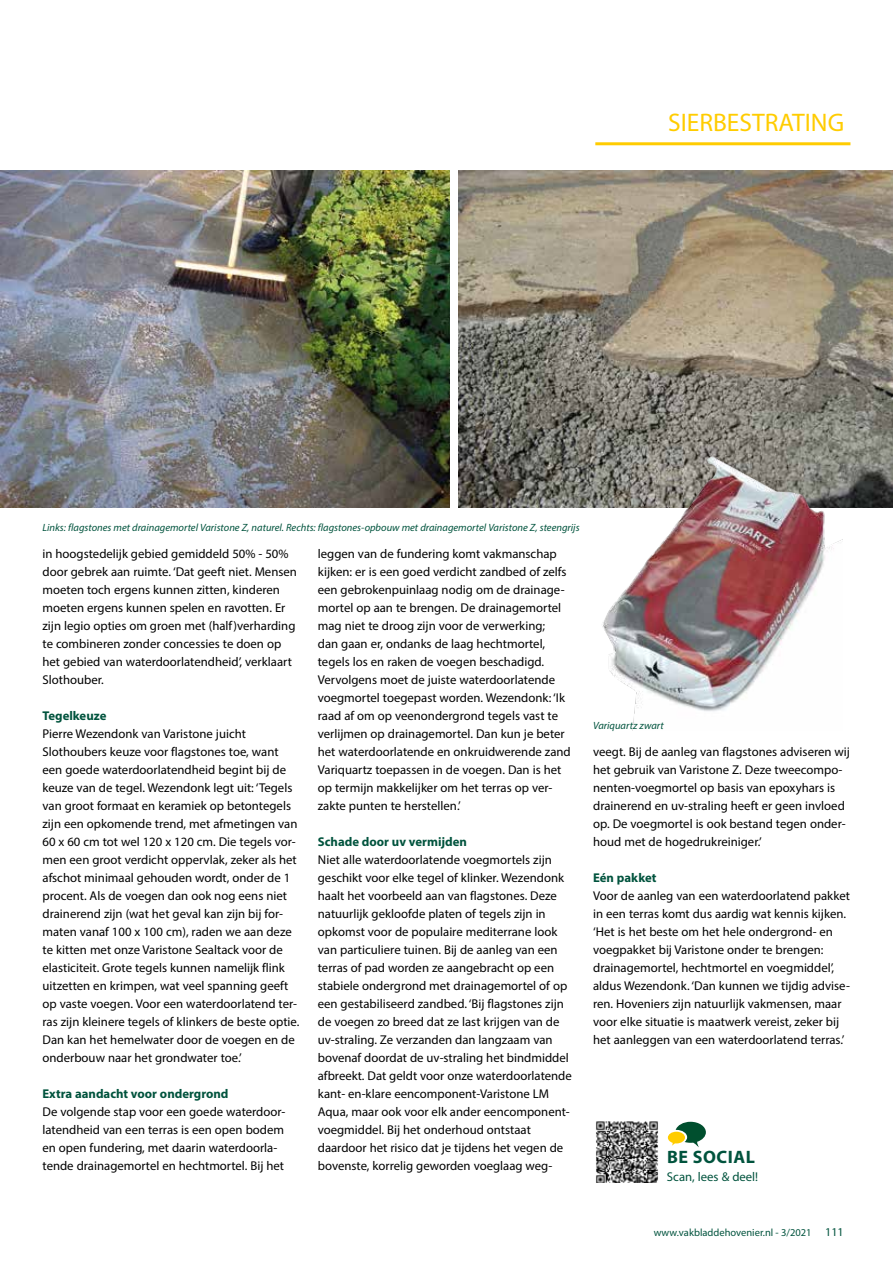
<style>
.page{position:relative;width:893px;height:1263px;background:#fff}
.page>*{position:absolute;margin:0;border:0;box-sizing:border-box;transform-origin:0 0}
.t1{font:25.5px "Myriad Pro";color:#fc0}
.t2{font:700 18px "Myriad Pro";letter-spacing:.03em;color:#00533d}
.t3{font:12.75px/18px "Myriad Pro";color:#000}
.t4{font:700 12.75px "Myriad Pro";color:#00533d}
.t5{font:12.75px "Myriad Pro";color:#00533d}
.t6{font:italic 10.5px "Myriad Pro";color:#00533d}
.t7{font:10.5px "Myriad Pro";color:#00533d}
.s1{font-size:12px}
</style>
<div class="page">
<hr style="left:595px;top:142px;width:255px;height:3px;background:#fc0">
<img style="left:0;top:170px;width:450px;height:337px">
<img style="left:459px;top:170px;width:434px;height:337px">
<img style="left:593px;top:441px;width:249px;height:289px">
<img style="left:596px;top:1121px;width:63px;height:62px">
<svg style="left:668px;top:1122px;width:38px;height:25px"></svg>
<h1 class="t1" style="left:668px;top:107px;width:178px">SIERBESTRATING</h1>
<p class="t6" style="left:43px;top:521px;width:539px">Links: flagstones met drainagemortel Varistone Z, naturel. Rechts: flagstones-opbouw met drainagemortel Varistone Z, steengrijs</p>
<p class="t3" style="left:43px;top:545px;width:256px">in hoogstedelijk gebied gemiddeld 50% - 50% door gebrek aan ruimte. ‘Dat geeft niet. Mensen moeten toch ergens kunnen zitten, kinderen moeten ergens kunnen spelen en ravotten. Er zijn legio opties om groen met (half)verharding te combineren zonder concessies te doen op het gebied van waterdoorlatendheid’, verklaart Slothouber.</p>
<p class="t4" style="left:43px;top:707px;width:65px">Tegelkeuze</p>
<p class="t3" style="left:43px;top:725px;width:258px">Pierre Wezendonk van Varistone juicht Slothoubers keuze voor flagstones toe, want een goede waterdoorlatendheid begint bij de keuze van de tegel. Wezendonk legt uit: ‘Tegels van groot formaat en keramiek op betontegels zijn een opkomende trend, met afmetingen van 60 x 60 cm tot wel 120 x 120 cm. Die tegels vor&shy;men een groot verdicht oppervlak, zeker als het afschot minimaal gehouden wordt, onder de 1 procent. Als de voegen dan ook nog eens niet drainerend zijn (wat het geval kan zijn bij for&shy;maten vanaf 100 x 100 cm), raden we aan deze te kitten met onze Varistone Sealtack voor de elasticiteit. Grote tegels kunnen namelijk flink uitzetten en krimpen, wat veel spanning geeft op vaste voegen. Voor een waterdoorlatend ter&shy;ras zijn kleinere tegels of klinkers de beste optie.<br>Dan kan het hemelwater door de voegen en de onderbouw naar het grondwater toe.’</p>
<p class="t4" style="left:43px;top:1085px;width:187px">Extra aandacht voor ondergrond</p>
<p class="t3" style="left:43px;top:1103px;width:244px">De volgende stap voor een goede waterdoor&shy;latendheid van een terras is een open bodem en open fundering, met daarin waterdoorla&shy;tende drainagemortel en hechtmortel. Bij het</p>
<p class="t3" style="left:318px;top:545px;width:254px">leggen van de fundering komt vakmanschap kijken: er is een goed verdicht zandbed of zelfs een gebrokenpuinlaag nodig om de drainage&shy;mortel op aan te brengen. De drainagemortel mag niet te droog zijn voor de verwerking;<br>dan gaan er, ondanks de laag hechtmortel, tegels los en raken de voegen beschadigd.<br>Vervolgens moet de juiste waterdoorlatende voegmortel toegepast worden. Wezendonk: ‘Ik raad af om op veenondergrond tegels vast te verlijmen op drainagemortel. Dan kun je beter het waterdoorlatende en onkruidwerende zand Variquartz toepassen in de voegen. Dan is het op termijn makkelijker om het terras op ver&shy;zakte punten te herstellen.’</p>
<p class="t4" style="left:318px;top:834px;width:151px">Schade door uv vermijden</p>
<p class="t3" style="left:318px;top:851px;width:256px">Niet alle waterdoorlatende voegmortels zijn geschikt voor elke tegel of klinker. Wezendonk haalt het voorbeeld aan van flagstones. Deze natuurlijk gekloofde platen of tegels zijn in opkomst voor de populaire mediterrane look van particuliere tuinen. Bij de aanleg van een terras of pad worden ze aangebracht op een stabiele ondergrond met drainagemortel of op een gestabiliseerd zandbed. ‘Bij flagstones zijn de voegen zo breed dat ze last krijgen van de uv-straling. Ze verzanden dan langzaam van bovenaf doordat de uv-straling het bindmiddel afbreekt. Dat geldt voor onze waterdoorlatende kant- en-klare eencomponent-Varistone LM Aqua, maar ook voor elk ander eencomponent&shy;voegmiddel. Bij het onderhoud ontstaat daardoor het risico dat je tijdens het vegen de bovenste, korrelig geworden voeglaag weg-</p>
<p class="t6" style="left:593px;top:719px;width:72px">Variquartz zwart</p>
<p class="t3" style="left:593px;top:743px;width:258px">veegt. Bij de aanleg van flagstones adviseren wij het gebruik van Varistone Z. Deze tweecompo&shy;nenten-voegmortel op basis van epoxyhars is drainerend en uv-straling heeft er geen invloed op. De voegmortel is ook bestand tegen onder&shy;houd met de hogedrukreiniger.’</p>
<p class="t4" style="left:593px;top:870px;width:65px">Eén pakket</p>
<p class="t3" style="left:593px;top:887px;width:258px">Voor de aanleg van een waterdoorlatend pakket in een terras komt dus aardig wat kennis kijken. ‘Het is het beste om het hele ondergrond- en voegpakket bij Varistone onder te brengen: drainagemortel, hechtmortel en voegmiddel’, aldus Wezendonk. ‘Dan kunnen we tijdig advise&shy;ren. Hoveniers zijn natuurlijk vakmensen, maar voor elke situatie is maatwerk vereist, zeker bij het aanleggen van een waterdoorlatend terras.’</p>
<h2 class="t2" style="left:667px;top:1145px;width:89px">BE SOCIAL</h2>
<p class="t5" style="left:667px;top:1169px;width:93px">Scan, lees &amp; deel!</p>
<p class="t7" style="left:654px;top:1226px;width:191px">www.vakbladdehovenier.nl - 3/2021 <span class="s1">111</span></p>
</div>
